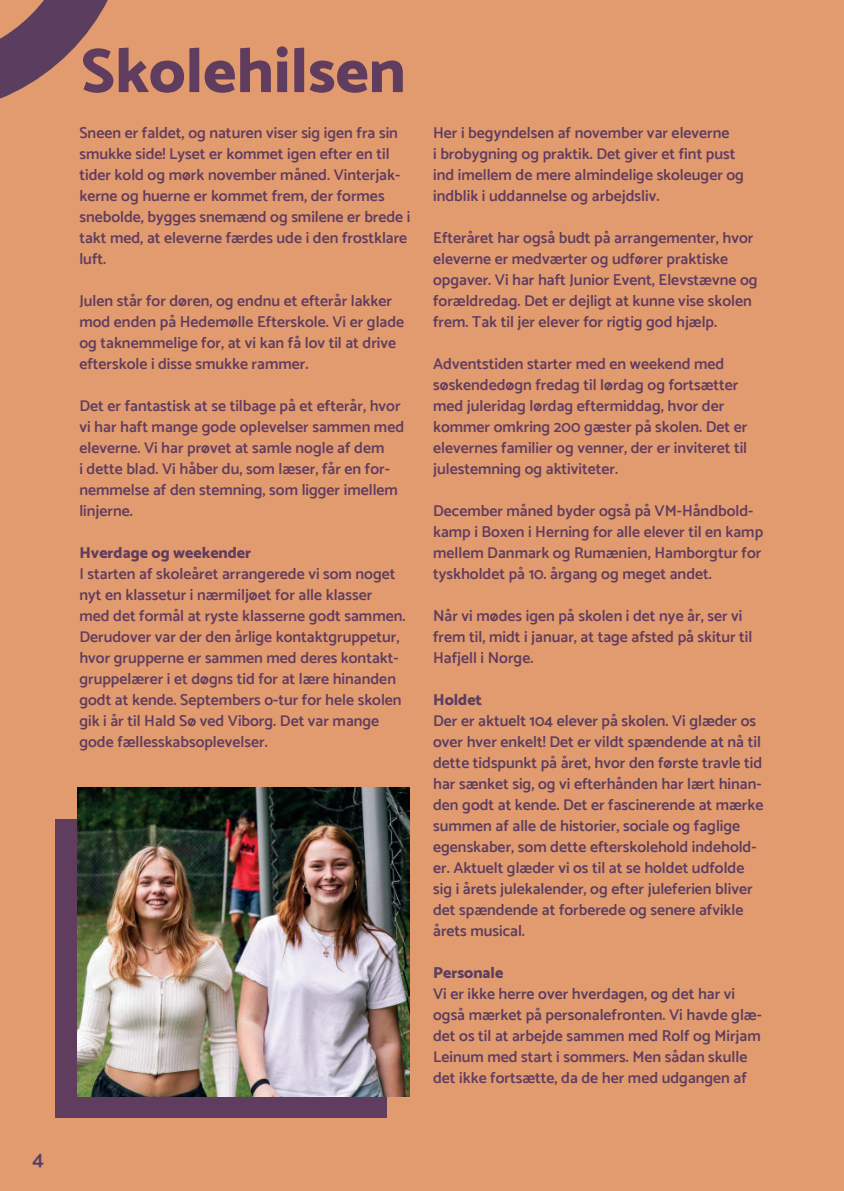
<style>
.page{position:relative;width:844px;height:1191px;background:#fff}
.page>*{position:absolute;margin:0;border:0;box-sizing:border-box;transform-origin:0 0}
.t1{font:800 63px "Catamaran";color:#603c5f}
.t2{font:600 21px "Catamaran";color:#5b3c60}
.t3{font:600 15.75px/21px "Catamaran";color:#603c5f}
.t4{font:600 15.75px/21px "Catamaran";color:#5b3d60}
.t5{font:800 15.75px "Catamaran";color:#603c5f}
.t6{font:800 15.75px "Catamaran";color:#5b3d60}
</style>
<div class="page">
<hr style="left:843px;top:0;width:1px;height:1191px;background:#603c5f">
<div style="left:0;top:0;width:843px;height:1191px;background:#e29b6e"></div>
<div style="left:56px;top:819px;width:331px;height:298px;background:#603c5f"></div>
<img style="left:78px;top:788px;width:331px;height:308px">
<svg style="left:0;top:0;width:108px;height:99px"></svg>
<h2 class="t2" style="left:32px;top:1146px;width:13px">4</h2>
<h1 class="t1" style="left:81px;top:41px;width:326px">Skolehilsen</h1>
<p class="t3" style="left:79px;top:122px;width:332px">Sneen er faldet, og naturen viser sig igen fra sin smukke side! Lyset er kommet igen efter en til tider kold og mørk november måned. Vinterjak&shy;kerne og huerne er kommet frem, der formes snebolde, bygges snemænd og smilene er brede i takt med, at eleverne færdes ude i den frostklare luft.</p>
<p class="t3" style="left:79px;top:290px;width:326px">Julen står for døren, og endnu et efterår lakker mod enden på Hedemølle Efterskole. Vi er glade og taknemmelige for, at vi kan få lov til at drive efterskole i disse smukke rammer.</p>
<p class="t3" style="left:79px;top:395px;width:326px">Det er fantastisk at se tilbage på et efterår, hvor vi har haft mange gode oplevelser sammen med eleverne. Vi har prøvet at samle nogle af dem<br>i dette blad. Vi håber du, som læser, får en for&shy;nemmelse af den stemning, som ligger imellem linjerne.</p>
<p class="t5" style="left:79px;top:545px;width:173px">Hverdage og weekender</p>
<p class="t3" style="left:79px;top:563px;width:327px">I starten af skoleåret arrangerede vi som noget nyt en klassetur i nærmiljøet for alle klasser med det formål at ryste klasserne godt sammen.<br>Derudover var der den årlige kontaktgruppetur, hvor grupperne er sammen med deres kontakt&shy;gruppelærer i et døgns tid for at lære hinanden godt at kende. Septembers o-tur for hele skolen gik i år til Hald Sø ved Viborg. Det var mange gode fællesskabsoplevelser.</p>
<p class="t3" style="left:433px;top:122px;width:312px">Her i begyndelsen af november var eleverne<br>i brobygning og praktik. Det giver et fint pust ind imellem de mere almindelige skoleuger og indblik i uddannelse og arbejdsliv.</p>
<p class="t3" style="left:433px;top:227px;width:326px">Efteråret har også budt på arrangementer, hvor eleverne er medværter og udfører praktiske opgaver. Vi har haft Junior Event, Elevstævne og forældredag. Det er dejligt at kunne vise skolen frem. Tak til jer elever for rigtig god hjælp.</p>
<p class="t3" style="left:433px;top:353px;width:315px">Adventstiden starter med en weekend med søskendedøgn fredag til lørdag og fortsætter med juleridag lørdag eftermiddag, hvor der kommer omkring 200 gæster på skolen. Det er elevernes familier og venner, der er inviteret til julestemning og aktiviteter.</p>
<p class="t3" style="left:433px;top:500px;width:331px">December måned byder også på VM-Håndbold&shy;kamp i Boxen i Herning for alle elever til en kamp mellem Danmark og Rumænien, Hamborgtur for tyskholdet på 10. årgang og meget andet.</p>
<p class="t3" style="left:433px;top:605px;width:321px">Når vi mødes igen på skolen i det nye år, ser vi frem til, midt i januar, at tage afsted på skitur til<br>Hafjell i Norge.</p>
<p class="t6" style="left:433px;top:692px;width:50px">Holdet</p>
<p class="t4" style="left:433px;top:710px;width:332px">Der er aktuelt 104 elever på skolen. Vi glæder os over hver enkelt! Det er vildt spændende at nå til dette tidspunkt på året, hvor den første travle tid har sænket sig, og vi efterhånden har lært hinan&shy;den godt at kende. Det er fascinerende at mærke summen af alle de historier, sociale og faglige egenskaber, som dette efterskolehold indehold&shy;er. Aktuelt glæder vi os til at se holdet udfolde sig i årets julekalender, og efter juleferien bliver det spændende at forberede og senere afvikle årets musical.</p>
<p class="t6" style="left:433px;top:965px;width:72px">Personale</p>
<p class="t4" style="left:433px;top:983px;width:330px">Vi er ikke herre over hverdagen, og det har vi også mærket på personalefronten. Vi havde glæ&shy;det os til at arbejde sammen med Rolf og Mirjam</p>
<p class="t3" style="left:433px;top:1046px;width:315px">Leinum med start i sommers. Men sådan skulle det ikke fortsætte, da de her med udgangen af</p>
</div>
